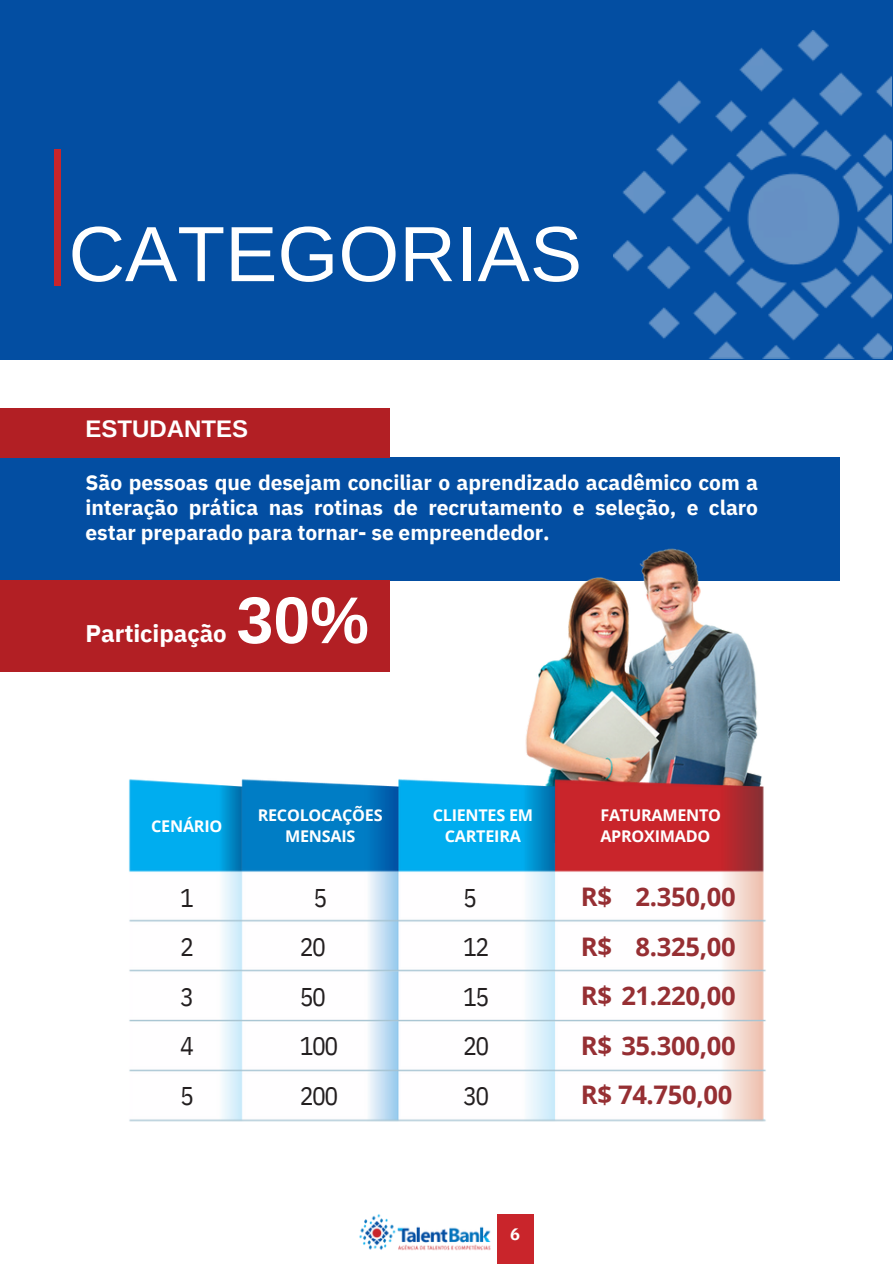
<style>
.page{position:relative;width:893px;height:1264px;background:#fff}
.page>*{position:absolute;margin:0;border:0;box-sizing:border-box;transform-origin:0 0}
.t1{font:78.3px "Arimo";color:#fff}
.t2{font:700 66.15px "Arimo";color:#fff}
.t3{font:700 25.65px/49.5px "Open Sans";letter-spacing:-.01em;color:#962f33;text-align:justify}
.t4{font:25.65px/49.5px "IBM Plex Sans Cond";letter-spacing:-.055em;color:#231f20}
.t5{font:700 24px "IBM Plex Sans";letter-spacing:-.005em;color:#fff}
.t6{font:700 24px "Arimo";color:#fff}
.t7{font:700 21px/24.8px "IBM Plex Sans";letter-spacing:-.005em;color:#fff;text-align:justify}
.t8{font:700 16.5px "IBM Plex Sans";color:#fff}
.t9{font:700 16.2px/20.2px "Open Sans";letter-spacing:-.015em;color:#fff;text-align:center}
</style>
<div class="page">
<div style="left:0;top:0;width:892px;height:360px;background:#034ea2"></div>
<div style="left:54px;top:149px;width:7px;height:136px;background:#c9252b"></div>
<div style="left:497px;top:1214px;width:36px;height:49px;background:#c9252b"></div>
<img style="left:613px;top:30px;width:278px;height:329px">
<div style="left:0;top:457px;width:839px;height:123px;background:#034ea2"></div>
<div style="left:0;top:408px;width:389px;height:49px;background:#b21f24"></div>
<div style="left:0;top:580px;width:389px;height:91px;background:#b21f24"></div>
<img style="left:521px;top:548px;width:241px;height:223px">
<img style="left:359px;top:1214px;width:132px;height:37px">
<img style="left:129px;top:771px;width:637px;height:351px">
<p class="t1" style="left:68px;top:210px;width:515px">CATEGORIAS</p>
<p class="t6" style="left:86px;top:415px;width:164px">ESTUDANTES</p>
<p class="t7" style="left:86px;top:470px;width:674px">São pessoas que desejam conciliar o aprendizado acadêmico com a interação prática nas rotinas de recrutamento e seleção, e claro estar preparado para tornar- se empreendedor.</p>
<p class="t5" style="left:86px;top:617px;width:143px">Participação</p>
<p class="t2" style="left:236px;top:583px;width:134px">30%</p>
<p class="t9" style="left:151px;top:815px;width:73px">CENÁRIO</p>
<p class="t9" style="left:258px;top:804px;width:126px">RECOLOCAÇÕES<br>MENSAIS</p>
<p class="t9" style="left:432px;top:804px;width:102px">CLIENTES EM<br>CARTEIRA</p>
<p class="t9" style="left:600px;top:804px;width:122px;text-align:left">FATURAMENTO<br>APROXIMADO</p>
<p class="t4" style="left:180px;top:872px;width:15px;text-align:justify">1<br>2<br>3<br>4<br>5</p>
<p class="t4" style="left:313px;top:872px;width:15px">5</p>
<p class="t4" style="left:299px;top:921px;width:40px">20<br>50<br>100<br>200</p>
<p class="t4" style="left:463px;top:872px;width:28px">5<br>12<br>15<br>20<br>30</p>
<p class="t3" style="left:581px;top:871px;width:156px">R$ 2.350,00<br>R$ 8.325,00<br>R$ 21.220,00<br>R$ 35.300,00<br>R$ 74.750,00</p>
<p class="t8" style="left:510px;top:1223px;width:11px">6</p>
</div>
